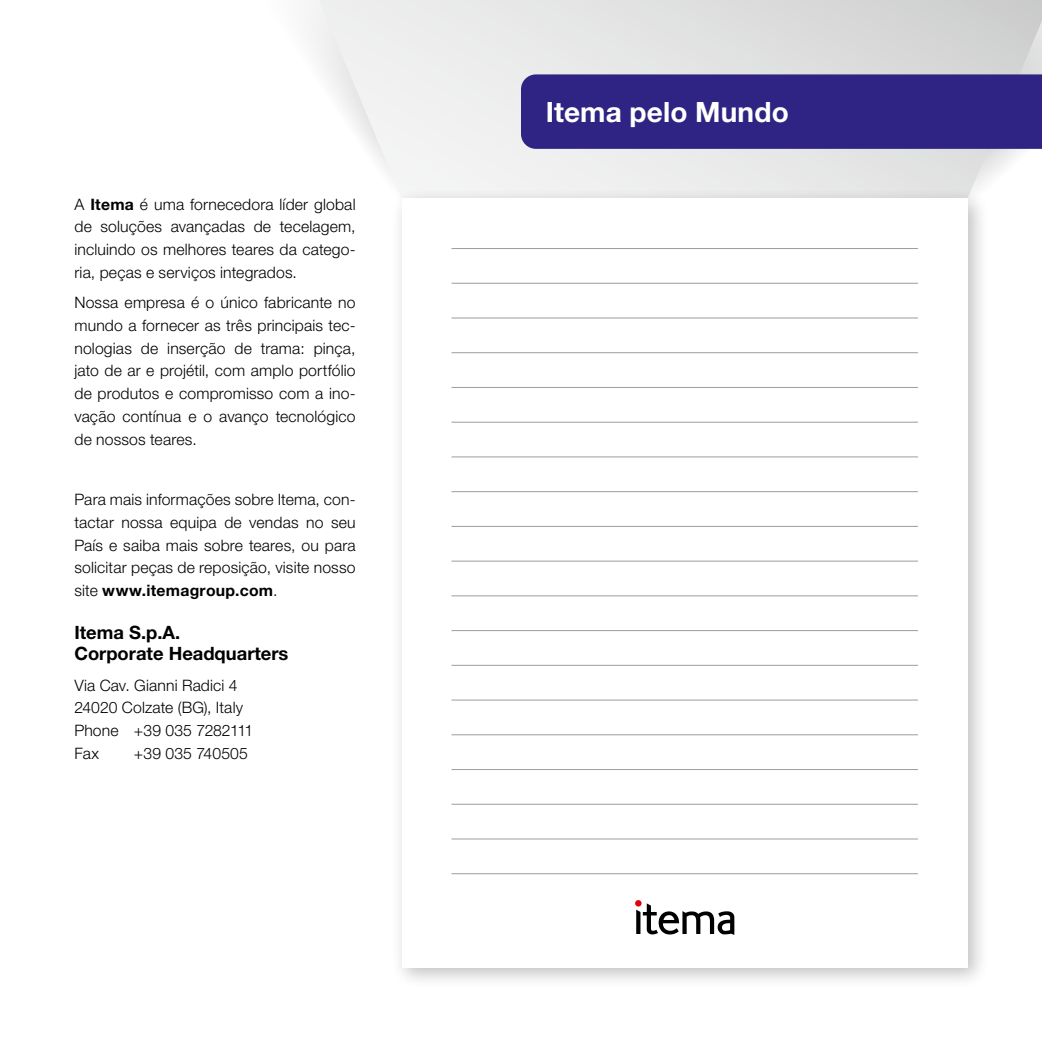
<style>
.page{position:relative;width:1042px;height:1042px;background:#fff}
.page>*{position:absolute;margin:0;border:0;box-sizing:border-box;transform-origin:0 0}
.t1{font:700 28px "Helvetica Neue LT Pro";letter-spacing:.005em;color:#fff}
.t2{font:700 18.38px/21px "Helvetica Neue LT Pro";color:#000}
.t3{font:300 15.75px/22.8px "Helvetica Neue LT Pro";letter-spacing:.01em;color:#000;text-align:justify}
.s1{font-weight:700}
</style>
<div class="page">
<svg style="left:319px;top:0;width:723px;height:187px"></svg>
<div style="left:391px;top:187px;width:598px;height:802px;background:#000;opacity:.25"></div>
<div style="left:402px;top:198px;width:565px;height:769px;background:#fff"></div>
<hr style="left:451px;top:248px;width:467px;height:1px;background:#9c9d9d">
<hr style="left:451px;top:283px;width:467px;height:1px;background:#9c9d9d">
<hr style="left:451px;top:317px;width:467px;height:1px;background:#9c9d9d">
<hr style="left:451px;top:352px;width:467px;height:1px;background:#9c9d9d">
<hr style="left:451px;top:387px;width:467px;height:1px;background:#9c9d9d">
<hr style="left:451px;top:422px;width:467px;height:1px;background:#9c9d9d">
<hr style="left:451px;top:456px;width:467px;height:1px;background:#9c9d9d">
<hr style="left:451px;top:491px;width:467px;height:1px;background:#9c9d9d">
<hr style="left:451px;top:526px;width:467px;height:1px;background:#9c9d9d">
<hr style="left:451px;top:561px;width:467px;height:1px;background:#9c9d9d">
<hr style="left:451px;top:595px;width:467px;height:1px;background:#9c9d9d">
<hr style="left:451px;top:630px;width:467px;height:1px;background:#9c9d9d">
<hr style="left:451px;top:665px;width:467px;height:1px;background:#9c9d9d">
<hr style="left:451px;top:699px;width:467px;height:1px;background:#9c9d9d">
<hr style="left:451px;top:734px;width:467px;height:1px;background:#9c9d9d">
<hr style="left:451px;top:769px;width:467px;height:1px;background:#9c9d9d">
<hr style="left:451px;top:804px;width:467px;height:1px;background:#9c9d9d">
<hr style="left:451px;top:838px;width:467px;height:1px;background:#9c9d9d">
<hr style="left:451px;top:873px;width:467px;height:1px;background:#9c9d9d">
<svg style="left:635px;top:900px;width:99px;height:35px"></svg>
<div style="left:521px;top:74px;width:521px;height:75px;background:#2f2483"></div>
<p class="t3" style="left:74px;top:192px;width:283px">A <span class="s1">Itema</span> é uma fornecedora líder global de soluções avançadas de tecelagem, incluindo os melhores teares da catego&shy;ria, peças e serviços integrados.</p>
<p class="t3" style="left:74px;top:291px;width:283px">Nossa empresa é o único fabricante no mundo a fornecer as três principais tec&shy;nologias de inserção de trama: pinça, jato de ar e projétil, com amplo portfólio de produtos e compromisso com a ino&shy;vação contínua e o avanço tecnológico de nossos teares.</p>
<p class="t3" style="left:74px;top:488px;width:283px">Para mais informações sobre Itema, con&shy;tactar nossa equipa de vendas no seu País e saiba mais sobre teares, ou para solicitar peças de reposição, visite nosso site <span class="s1">www.itemagroup.com</span>.</p>
<p class="t2" style="left:74px;top:622px;width:216px">Itema S.p.A.<br>Corporate Headquarters</p>
<p class="t3" style="left:74px;top:673px;width:180px;text-align:left">Via Cav. Gianni Radici 4<br>24020 Colzate (BG), Italy<br>Phone +39 035 7282111<br>Fax</p>
<p class="t3" style="left:134px;top:741px;width:115px">+39 035 740505</p>
<h1 class="t1" style="left:546px;top:94px;width:244px">Itema pelo Mundo</h1>
</div>
